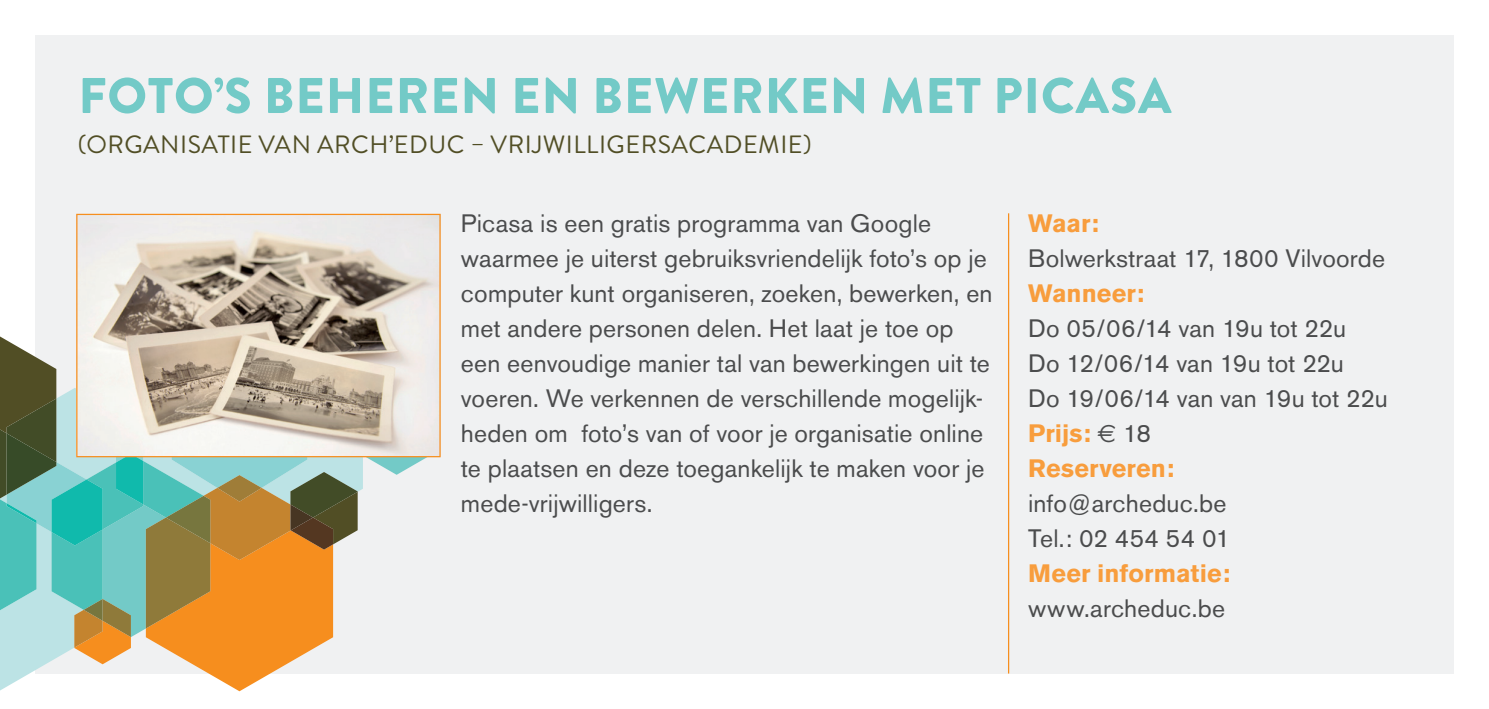
<style>
.page{position:relative;width:1489px;height:709px;background:#fff}
.page>*{position:absolute;margin:0;border:0;box-sizing:border-box;transform-origin:0 0}
.t1{font:900 50px "Brandon Grotesque";letter-spacing:.02em;color:#73cac7}
.t2{font:25px/35px "Akzidenz Grotesk BE";letter-spacing:.01em;color:#4b4c4d}
.t3{font:25px "Brandon Grotesque";letter-spacing:.02em;color:#514e25}
.t4{font:700 25px "Akzidenz Grotesk BE";color:#f89d3d}
.s1{font-weight:700;color:#f89d3d}
.s2{font-family:"Euro Sans"}
</style>
<div class="page">
<div style="left:35px;top:35px;width:1418px;height:638px;background:#f0f1f2"></div>
<svg style="left:0;top:336px;width:432px;height:355px"></svg>
<hr style="left:1007px;top:213px;width:2px;height:460px;background:#f68e1e">
<img style="left:78px;top:216px;width:360px;height:239px">
<div style="left:76px;top:214px;width:364px;height:243px;border:1px solid #f68e1e"></div>
<h1 class="t1" style="left:78px;top:60px;width:1094px">FOTO’S BEHEREN EN BEWERKEN MET PICASA</h1>
<p class="t3" style="left:78px;top:127px;width:735px">(ORGANISATIE VAN ARCH’EDUC – VRIJWILLIGERSACADEMIE)</p>
<p class="t2" style="left:461px;top:206px;width:533px">Picasa is een gratis programma van Google waarmee je uiterst gebruiksvriendelijk foto’s op je computer kunt organiseren, zoeken, bewerken, en met andere personen delen. Het laat je toe op een eenvoudige manier tal van bewerkingen uit te voeren. We verkennen de verschillende mogelijk&shy;heden om foto’s van of voor je organisatie online te plaatsen en deze toegankelijk te maken voor je mede-vrijwilligers.</p>
<p class="t4" style="left:1028px;top:209px;width:72px">Waar:</p>
<p class="t2" style="left:1028px;top:241px;width:358px">Bolwerkstraat 17, 1800 Vilvoorde</p>
<p class="t4" style="left:1028px;top:279px;width:117px">Wanneer:</p>
<p class="t2" style="left:1028px;top:311px;width:361px">Do 05/06/14 van 19u tot 22u<br>Do 12/06/14 van 19u tot 22u<br>Do 19/06/14 van van 19u tot 22u<br><span class="s1">Prijs:</span> <span class="s2">€</span> 18<br><span class="s1">Reserveren:</span></p>
<p class="t2" style="left:1028px;top:486px;width:204px">info@archeduc.be<br>Tel.: 02 454 54 01</p>
<p class="t4" style="left:1028px;top:559px;width:203px">Meer informatie:</p>
<p class="t2" style="left:1028px;top:591px;width:198px">www.archeduc.be</p>
</div>
